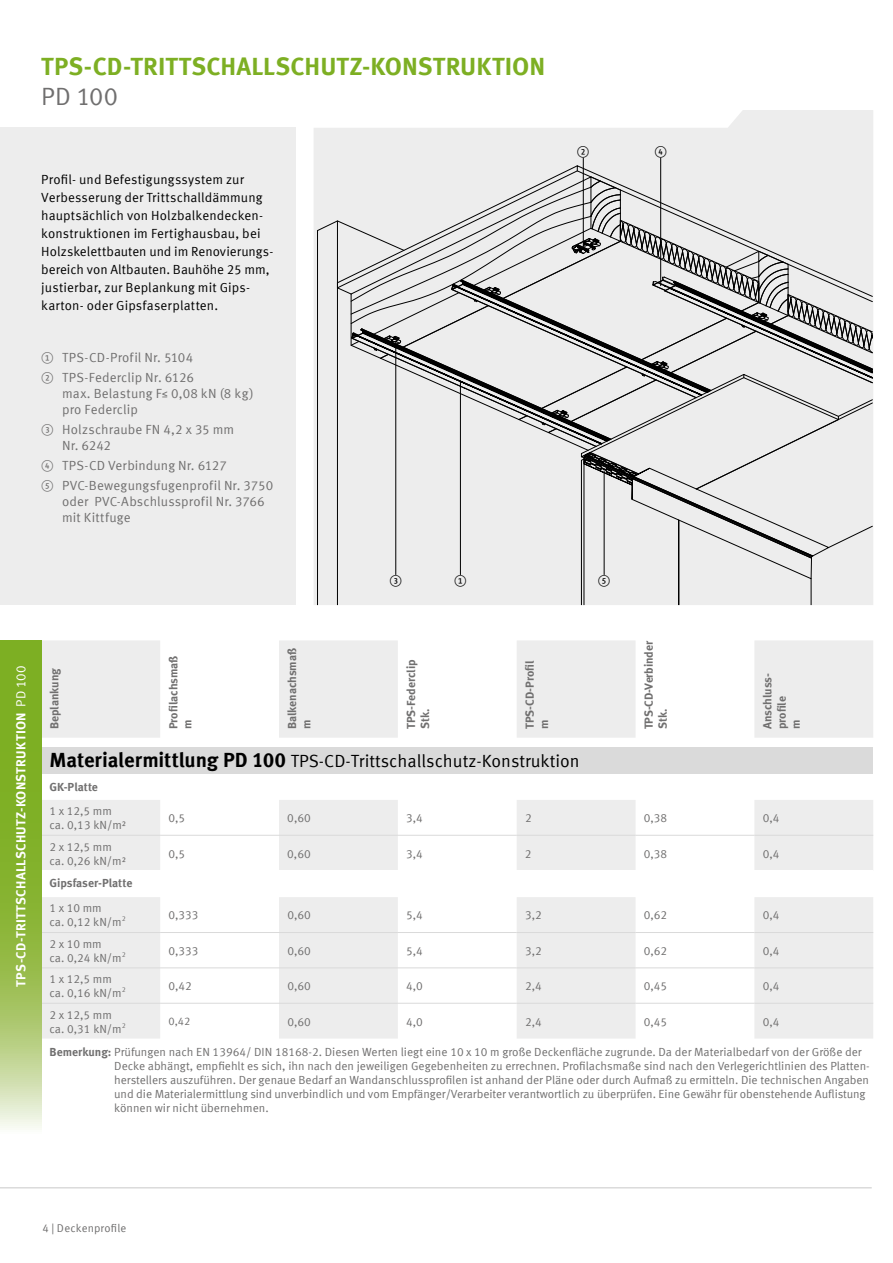
<style>
.page{position:relative;width:893px;height:1263px;background:#fff}
.page>*{position:absolute;margin:0;border:0;box-sizing:border-box;transform-origin:0 0}
.t1{font:700 24.9px "Meta Offc Pro";color:#7daf23}
.t2{font:24.9px "Meta Offc Pro Norm";color:#706f6f}
.t3{font:17.55px "Meta Offc Pro Norm";color:#000}
.t4{font:13.2px/18px "Meta Offc Pro Norm";letter-spacing:.005em;color:#000}
.t5{font:13.2px/15.9px "Meta Offc Pro Norm";letter-spacing:.01em;color:#706f6f}
.t6{font:700 13.2px "Meta Offc Pro";letter-spacing:.015em;color:#fff}
.t7{font:13.2px "Corbel";color:#000}
.t8{font:11.7px/14.1px "Meta Offc Pro Norm";letter-spacing:-.005em;color:#706f6f}
.t9{font:700 11.7px/14.1px "Meta Offc Pro";letter-spacing:-.005em;color:#706f6f}
.t10{font:11.25px "Meta Offc Pro Norm";letter-spacing:.015em;color:#706f6f}
.t11{font:10.95px "Meta Offc Pro Norm";color:#706f6f}
.s1{font-family:"Corbel"}
.s2{font-family:"Meta Offc Pro Norm";font-weight:400}
.s3{font-family:"Meta Offc Pro";font-weight:700;font-size:20.55px}
.s4{font-family:"Meta Offc Pro";font-weight:700}
</style>
<div class="page">
<hr style="left:0;top:1187px;width:872px;height:1px;background:#dadada">
<div style="left:0;top:128px;width:296px;height:477px;background:#ededed"></div>
<div style="left:41px;top:747px;width:832px;height:26px;background:#dadada"></div>
<div style="left:41px;top:800px;width:119px;height:238px;background:#ededed"></div>
<svg style="left:279px;top:800px;width:594px;height:238px;fill:#ededed"></svg>
<div style="left:41px;top:871px;width:832px;height:26px;background:#fff"></div>
<hr style="left:41px;top:835px;width:119px;height:1px;background:#dadada">
<hr style="left:160px;top:835px;width:119px;height:1px;background:#dadada">
<hr style="left:279px;top:835px;width:119px;height:1px;background:#dadada">
<hr style="left:398px;top:835px;width:119px;height:1px;background:#dadada">
<hr style="left:517px;top:835px;width:119px;height:1px;background:#dadada">
<hr style="left:636px;top:835px;width:118px;height:1px;background:#dadada">
<hr style="left:754px;top:835px;width:119px;height:1px;background:#dadada">
<hr style="left:41px;top:932px;width:119px;height:1px;background:#dadada">
<hr style="left:160px;top:932px;width:119px;height:1px;background:#dadada">
<hr style="left:279px;top:932px;width:119px;height:1px;background:#dadada">
<hr style="left:398px;top:932px;width:119px;height:1px;background:#dadada">
<hr style="left:517px;top:932px;width:119px;height:1px;background:#dadada">
<hr style="left:636px;top:932px;width:118px;height:1px;background:#dadada">
<hr style="left:754px;top:932px;width:119px;height:1px;background:#dadada">
<hr style="left:41px;top:967px;width:119px;height:1px;background:#dadada">
<hr style="left:160px;top:967px;width:119px;height:1px;background:#dadada">
<hr style="left:279px;top:967px;width:119px;height:1px;background:#dadada">
<hr style="left:398px;top:967px;width:119px;height:1px;background:#dadada">
<hr style="left:517px;top:967px;width:119px;height:1px;background:#dadada">
<hr style="left:636px;top:967px;width:118px;height:1px;background:#dadada">
<hr style="left:754px;top:967px;width:119px;height:1px;background:#dadada">
<hr style="left:41px;top:1003px;width:119px;height:1px;background:#dadada">
<hr style="left:160px;top:1003px;width:119px;height:1px;background:#dadada">
<hr style="left:279px;top:1003px;width:119px;height:1px;background:#dadada">
<hr style="left:398px;top:1003px;width:119px;height:1px;background:#dadada">
<hr style="left:517px;top:1003px;width:119px;height:1px;background:#dadada">
<hr style="left:636px;top:1003px;width:118px;height:1px;background:#dadada">
<hr style="left:754px;top:1003px;width:119px;height:1px;background:#dadada">
<svg style="left:314px;top:110px;width:559px;height:495px"></svg>
<svg style="left:317px;top:166px;width:556px;height:439px;background:#dadada"></svg>
<hr style="left:583px;top:158px;width:1px;height:92px;background:#000">
<hr style="left:660px;top:158px;width:1px;height:128px;background:#000">
<hr style="left:395px;top:340px;width:1px;height:235px;background:#000">
<hr style="left:460px;top:381px;width:1px;height:194px;background:#000">
<hr style="left:604px;top:470px;width:1px;height:105px;background:#000">
<svg style="left:41px;top:640px;width:832px;height:98px;fill:#ededed"></svg>
<svg style="left:0;top:640px;width:41px;height:488px;background:#96bc4b"></svg>
<h1 class="t1" style="left:41px;top:47px;width:505px">TPS-CD-TRITTSCHALLSCHUTZ-KONSTRUKTION</h1>
<h1 class="t2" style="left:41px;top:78px;width:78px">PD 100</h1>
<p class="t4" style="left:41px;top:169px;width:233px">Profil- und Befestigungssystem zur Verbesserung der Trittschalldämmung hauptsächlich von Holzbalkendecken&shy;konstruktionen im Fertighausbau, bei Holzskelettbauten und im Renovierungs&shy;bereich von Altbauten. Bauhöhe 25 mm, justierbar, zur Beplankung mit Gips&shy;karton- oder Gipsfaserplatten.</p>
<p class="t5" style="left:41px;top:347px;width:154px;line-height:20px"><span class="s1">①</span> TPS-CD-Profil Nr. 5104<br><span class="s1">②</span> TPS-Federclip Nr. 6126</p>
<p class="t5" style="left:62px;top:385px;width:193px">max. Belastung F≤ 0,08 kN (8 kg) pro Federclip</p>
<p class="t5" style="left:62px;top:421px;width:174px;text-indent:-21px"><span class="s1">③</span> Holzschraube FN 4,2 x 35 mm<br>Nr. 6242</p>
<p class="t5" style="left:41px;top:455px;width:233px;line-height:20px"><span class="s1">④</span> TPS-CD Verbindung Nr. 6127<br><span class="s1">⑤</span> PVC-Bewegungsfugenprofil Nr. 3750</p>
<p class="t5" style="left:62px;top:492px;width:204px">oder PVC-Abschlussprofil Nr. 3766 mit Kittfuge</p>
<p class="t7" style="left:577px;top:144px;width:14px">②</p>
<p class="t7" style="left:654px;top:144px;width:14px">④</p>
<p class="t7" style="left:389px;top:572px;width:14px">③</p>
<p class="t7" style="left:454px;top:572px;width:14px">①</p>
<p class="t7" style="left:598px;top:572px;width:14px">⑤</p>
<p class="t6" style="left:11px;top:987px;width:323px;rotate:-90deg">TPS-CD-TRITTSCHALLSCHUTZ-KONSTRUKTION <span class="s2">PD 100</span></p>
<p class="t9" style="left:47px;top:729px;width:63px;rotate:-90deg">Beplankung</p>
<p class="t9" style="left:166px;top:729px;width:75px;rotate:-90deg">Profilachsmaß m</p>
<p class="t9" style="left:284px;top:729px;width:83px;rotate:-90deg">Balkenachsmaß m</p>
<p class="t9" style="left:403px;top:729px;width:71px;rotate:-90deg">TPS-Federclip<br>Stk.</p>
<p class="t9" style="left:522px;top:729px;width:70px;rotate:-90deg">TPS-CD-Profil m</p>
<p class="t9" style="left:641px;top:729px;width:90px;rotate:-90deg">TPS-CD-Verbinder<br>Stk.</p>
<p class="t9" style="left:760px;top:729px;width:58px;rotate:-90deg">Anschluss&shy;profile<br>m</p>
<h2 class="t3" style="left:50px;top:747px;width:531px"><span class="s3">Materialermittlung PD 100</span> TPS-CD-Trittschallschutz-Konstruktion</h2>
<p class="t9" style="left:50px;top:779px;width:50px">GK-Platte</p>
<p class="t8" style="left:50px;top:803px;width:78px">1 x 12,5 mm ca. 0,13 kN/m²</p>
<p class="t8" style="left:168px;top:810px;width:18px">0,5</p>
<p class="t8" style="left:287px;top:810px;width:25px">0,60</p>
<p class="t8" style="left:406px;top:810px;width:18px">3,4</p>
<p class="t8" style="left:525px;top:810px;width:8px">2</p>
<p class="t8" style="left:644px;top:810px;width:25px">0,38</p>
<p class="t8" style="left:763px;top:810px;width:18px">0,4</p>
<p class="t8" style="left:50px;top:839px;width:78px">2 x 12,5 mm ca. 0,26 kN/m²</p>
<p class="t8" style="left:168px;top:846px;width:18px">0,5</p>
<p class="t8" style="left:287px;top:846px;width:25px">0,60</p>
<p class="t8" style="left:406px;top:846px;width:18px">3,4</p>
<p class="t8" style="left:525px;top:846px;width:8px">2</p>
<p class="t8" style="left:644px;top:846px;width:25px">0,38</p>
<p class="t8" style="left:763px;top:846px;width:18px">0,4</p>
<p class="t9" style="left:50px;top:875px;width:84px">Gipsfaser-Platte</p>
<p class="t8" style="left:50px;top:900px;width:78px">1 x 10 mm<br>ca. 0,12 kN/m<sup>2</sup></p>
<p class="t8" style="left:168px;top:907px;width:32px">0,333</p>
<p class="t8" style="left:287px;top:907px;width:25px">0,60</p>
<p class="t8" style="left:406px;top:907px;width:18px">5,4</p>
<p class="t8" style="left:525px;top:907px;width:18px">3,2</p>
<p class="t8" style="left:644px;top:907px;width:25px">0,62</p>
<p class="t8" style="left:763px;top:907px;width:18px">0,4</p>
<p class="t8" style="left:50px;top:936px;width:78px">2 x 10 mm<br>ca. 0,24 kN/m<sup>2</sup></p>
<p class="t8" style="left:168px;top:943px;width:32px">0,333</p>
<p class="t8" style="left:287px;top:943px;width:25px">0,60</p>
<p class="t8" style="left:406px;top:943px;width:18px">5,4</p>
<p class="t8" style="left:525px;top:943px;width:18px">3,2</p>
<p class="t8" style="left:644px;top:943px;width:25px">0,62</p>
<p class="t8" style="left:763px;top:943px;width:18px">0,4</p>
<p class="t8" style="left:50px;top:971px;width:78px">1 x 12,5 mm ca. 0,16 kN/m<sup>2</sup></p>
<p class="t8" style="left:168px;top:978px;width:25px">0,42</p>
<p class="t8" style="left:287px;top:978px;width:25px">0,60</p>
<p class="t8" style="left:406px;top:978px;width:18px">4,0</p>
<p class="t8" style="left:525px;top:978px;width:18px">2,4</p>
<p class="t8" style="left:644px;top:978px;width:25px">0,45</p>
<p class="t8" style="left:763px;top:978px;width:18px">0,4</p>
<p class="t8" style="left:50px;top:1007px;width:78px">2 x 12,5 mm ca. 0,31 kN/m<sup>2</sup></p>
<p class="t11" style="left:168px;top:1013px;width:24px">0,42</p>
<p class="t8" style="left:287px;top:1014px;width:25px">0,60</p>
<p class="t8" style="left:406px;top:1014px;width:18px">4,0</p>
<p class="t8" style="left:525px;top:1014px;width:18px">2,4</p>
<p class="t8" style="left:644px;top:1014px;width:25px">0,45</p>
<p class="t8" style="left:763px;top:1014px;width:18px">0,4</p>
<p class="t8" style="left:114px;top:1044px;width:757px;text-indent:-65px"><span class="s4">Bemerkung:</span> Prüfungen nach EN 13964/ DIN 18168-2. Diesen Werten liegt eine 10 x 10 m große Deckenfläche zugrunde. Da der Materialbedarf von der Größe der Decke abhängt, empfiehlt es sich, ihn nach den jeweiligen Gegebenheiten zu errechnen. Profilachsmaße sind nach den Verlegerichtlinien des Platten&shy;herstellers auszuführen. Der genaue Bedarf an Wandanschlussprofilen ist anhand der Pläne oder durch Aufmaß zu ermitteln. Die technischen Angaben und die Materialermittlung sind unverbindlich und vom Empfänger/Verarbeiter verantwortlich zu überprüfen. Eine Gewähr für obenstehende Auflistung können wir nicht übernehmen.</p>
<p class="t10" style="left:43px;top:1220px;width:85px">4 | Deckenprofile</p>
</div>
